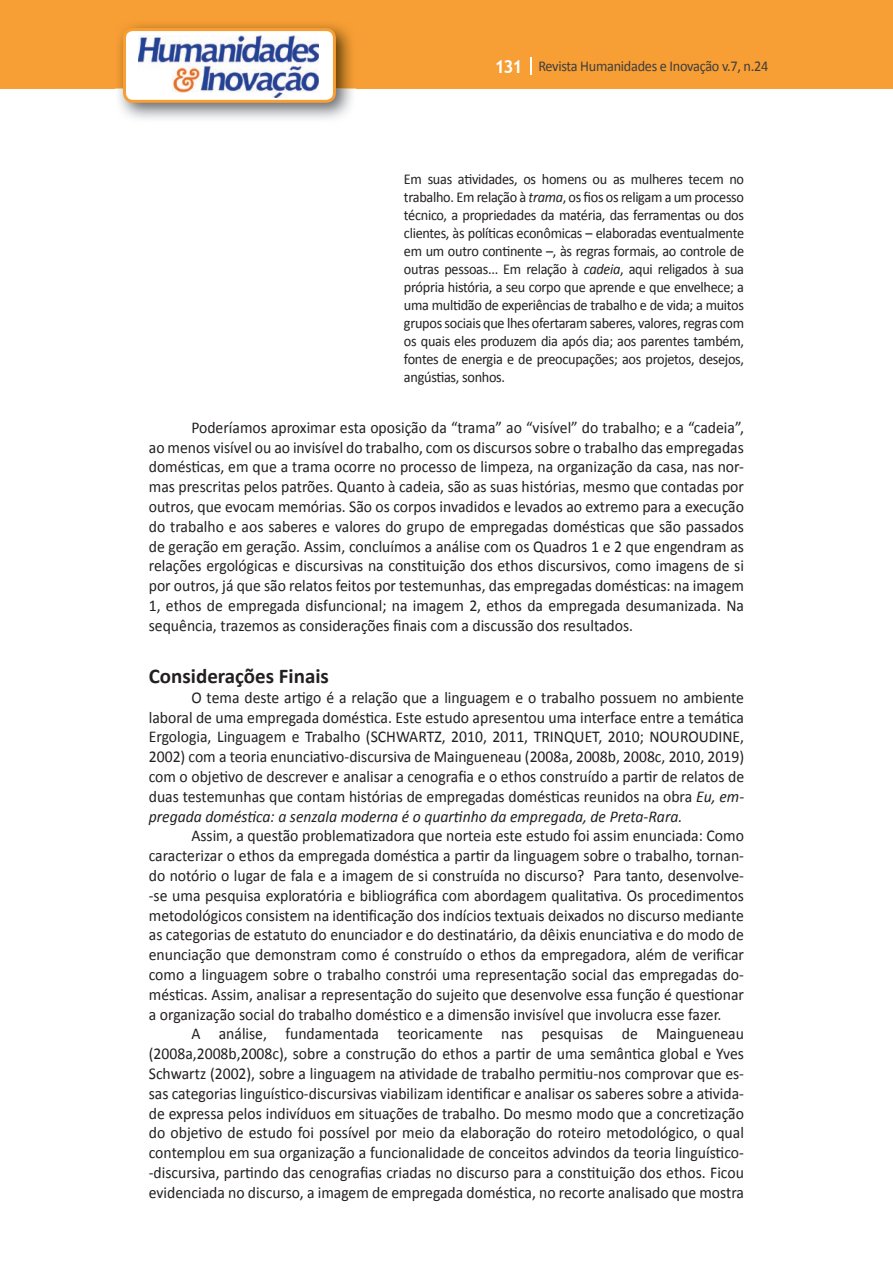
<style>
.page{position:relative;width:893px;height:1263px;background:#fff}
.page>*{position:absolute;margin:0;border:0;box-sizing:border-box;transform-origin:0 0}
.t1{font:700 21px "Calibri";color:#231f20}
.t2{font:16.5px/19.8px "Calibri";color:#231f20;text-align:justify;scale:.95 1}
.t3{font:15px/18px "Calibri";letter-spacing:-.02em;color:#231f20;text-align:justify;scale:.95 1}
.t4{font:15px "Calibri";letter-spacing:-.02em;color:#3e3e3f;scale:.95 1}
.s1{font-family:"Trebuchet MS";font-weight:700;font-size:18px;color:#fff}
.s2{font-style:italic}
</style>
<div class="page">
<div style="left:0;top:0;width:893px;height:88px;background:#f79e34"></div>
<svg style="left:530px;top:57px;width:2px;height:18px"></svg>
<img style="left:115px;top:24px;width:241px;height:95px">
<svg style="left:123px;top:28px;width:213px;height:75px"></svg>
<p class="t4" style="left:495px;top:57px;width:290px"><span class="s1">131</span> Revista Humanidades e Inovação v.7, n.24</p>
<p class="t3" style="left:404px;top:170px;width:360px">Em suas atividades, os homens ou as mulheres tecem no trabalho. Em relação à <span class="s2">trama</span>, os fios os religam a um processo técnico, a propriedades da matéria, das ferramentas ou dos clientes, às políticas econômicas – elaboradas eventualmente em um outro continente –, às regras formais, ao controle de outras pessoas... Em relação à <span class="s2">cadeia</span>, aqui religados à sua própria história, a seu corpo que aprende e que envelhece; a uma multidão de experiências de trabalho e de vida; a muitos grupos sociais que lhes ofertaram saberes, valores, regras com os quais eles produzem dia após dia; aos parentes também, fontes de energia e de preocupações; aos projetos, desejos, angústias, sonhos.</p>
<p class="t2" style="left:149px;top:417px;width:628px;text-indent:43px">Poderíamos aproximar esta oposição da “trama” ao “visível” do trabalho; e a “cadeia”, ao menos visível ou ao invisível do trabalho, com os discursos sobre o trabalho das empregadas domésticas, em que a trama ocorre no processo de limpeza, na organização da casa, nas nor&shy;mas prescritas pelos patrões. Quanto à cadeia, são as suas histórias, mesmo que contadas por outros, que evocam memórias. São os corpos invadidos e levados ao extremo para a execução do trabalho e aos saberes e valores do grupo de empregadas domésticas que são passados de geração em geração. Assim, concluímos a análise com os Quadros 1 e 2 que engendram as relações ergológicas e discursivas na constituição dos ethos discursivos, como imagens de si por outros, já que são relatos feitos por testemunhas, das empregadas domésticas: na imagem 1, ethos de empregada disfuncional; na imagem 2, ethos da empregada desumanizada. Na sequência, trazemos as considerações finais com a discussão dos resultados.</p>
<p class="t1" style="left:149px;top:662px;width:182px">Considerações Finais</p>
<p class="t2" style="left:149px;top:687px;width:628px;text-indent:43px">O tema deste artigo é a relação que a linguagem e o trabalho possuem no ambiente laboral de uma empregada doméstica. Este estudo apresentou uma interface entre a temática Ergologia, Linguagem e Trabalho (SCHWARTZ, 2010, 2011, TRINQUET, 2010; NOUROUDINE, 2002) com a teoria enunciativo-discursiva de Maingueneau (2008a, 2008b, 2008c, 2010, 2019) com o objetivo de descrever e analisar a cenografia e o ethos construído a partir de relatos de duas testemunhas que contam histórias de empregadas domésticas reunidos na obra <span class="s2">Eu, em&shy;pregada doméstica: a senzala moderna é o quartinho da empregada, de Preta-Rara.</span></p>
<p class="t2" style="left:149px;top:826px;width:628px;text-indent:43px">Assim, a questão problematizadora que norteia este estudo foi assim enunciada: Como caracterizar o ethos da empregada doméstica a partir da linguagem sobre o trabalho, tornan&shy;do notório o lugar de fala e a imagem de si construída no discurso? Para tanto, desenvolve--se uma pesquisa exploratória e bibliográfica com abordagem qualitativa. Os procedimentos metodológicos consistem na identificação dos indícios textuais deixados no discurso mediante as categorias de estatuto do enunciador e do destinatário, da dêixis enunciativa e do modo de enunciação que demonstram como é construído o ethos da empregadora, além de verificar como a linguagem sobre o trabalho constrói uma representação social das empregadas do&shy;mésticas. Assim, analisar a representação do sujeito que desenvolve essa função é questionar a organização social do trabalho doméstico e a dimensão invisível que involucra esse fazer.</p>
<p class="t2" style="left:149px;top:1024px;width:628px;text-indent:43px">A análise, fundamentada teoricamente nas pesquisas de Maingueneau (2008a,2008b,2008c), sobre a construção do ethos a partir de uma semântica global e Yves Schwartz (2002), sobre a linguagem na atividade de trabalho permitiu-nos comprovar que es&shy;sas categorias linguístico-discursivas viabilizam identificar e analisar os saberes sobre a ativida&shy;de expressa pelos indivíduos em situações de trabalho. Do mesmo modo que a concretização do objetivo de estudo foi possível por meio da elaboração do roteiro metodológico, o qual contemplou em sua organização a funcionalidade de conceitos advindos da teoria linguístico--discursiva, partindo das cenografias criadas no discurso para a constituição dos ethos. Ficou evidenciada no discurso, a imagem de empregada doméstica, no recorte analisado que mostra</p>
</div>
